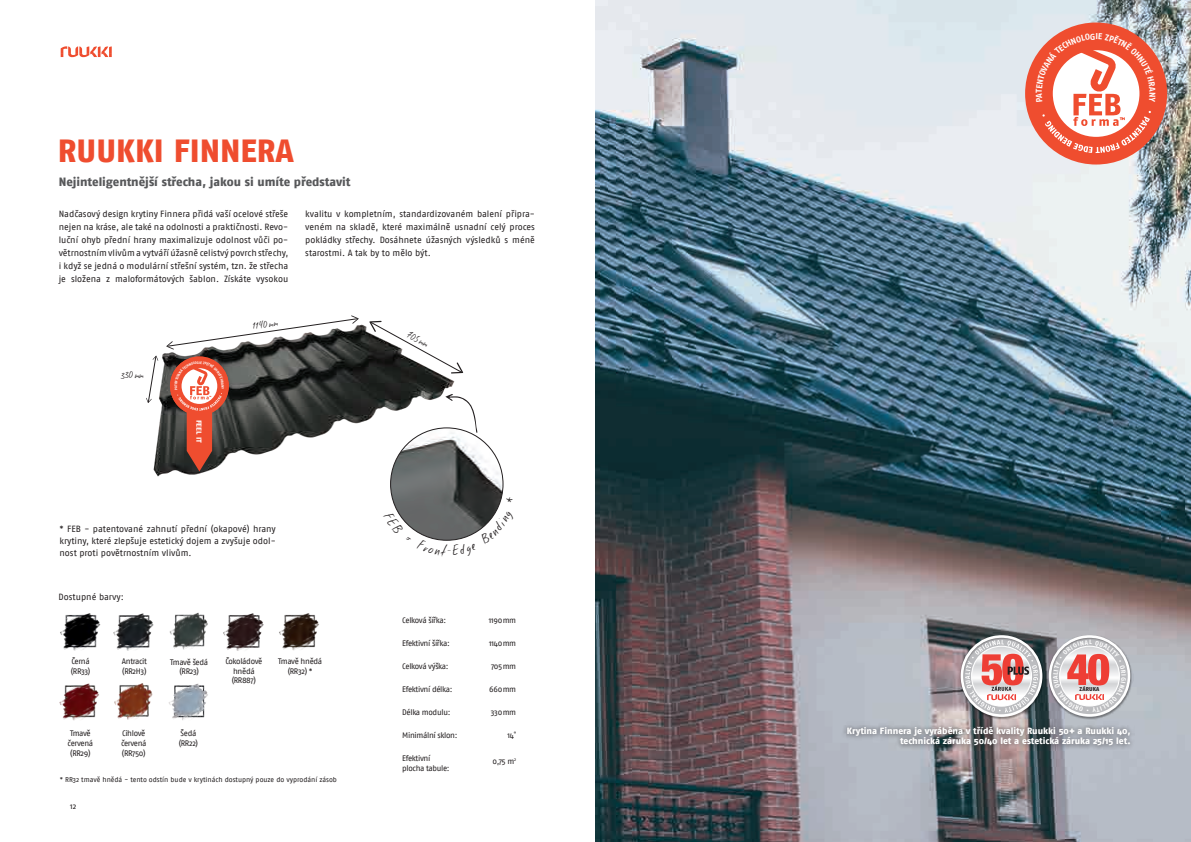
<style>
.page{position:relative;width:1191px;height:842px;background:#fff}
.page>*{position:absolute;margin:0;border:0;box-sizing:border-box;transform-origin:0 0}
.t1{font:800 32px "Fago Pro";color:#ef4d2f}
.t2{font:800 12px "Fago Pro";letter-spacing:-.005em;color:#57585a}
.t3{font:10px "Good Foot";color:#231f20}
.t4{font:9px/13px "Fago Pro";color:#231f20;text-align:justify}
.t5{font:800 9px/10px "Fago Pro";letter-spacing:-.005em;color:#fff;text-align:right}
.t6{font:8px/9.6px "Fago Pro";letter-spacing:-.045em;color:#231f20}
.t7{font:7.3px "Fago No Exb Caps";color:#fff}
.t8{font:7px "Fago Pro";color:#231f20}
.t9{font:800 5.6px "Fago OT";letter-spacing:.025em;color:#231f20}
.t10{font:800 4.5px "Fago OT";color:#fff}
</style>
<div class="page">
<svg style="left:61px;top:46px;width:51px;height:11px"></svg>
<img style="left:153px;top:320px;width:302px;height:157px">
<svg style="left:166px;top:315px;width:193px;height:34px"></svg>
<svg style="left:146px;top:355px;width:12px;height:48px"></svg>
<svg style="left:369px;top:321px;width:94px;height:53px"></svg>
<img style="left:595px;top:0;width:596px;height:842px">
<svg style="left:445px;top:394px;width:32px;height:40px"></svg>
<img style="left:390px;top:428px;width:113px;height:112px;border-radius:56px">
<div style="left:841px;top:721px;width:294px;height:30px;background:#231f20;opacity:.75"></div>
<img style="left:959px;top:634px;width:174px;height:87px">
<div style="left:960px;top:635px;width:82px;height:82px;border:3px solid #fff;border-radius:50%"></div>
<svg style="left:965px;top:640px;width:73px;height:72px"></svg>
<div style="left:1048px;top:635px;width:82px;height:82px;border:3px solid #fff;border-radius:50%"></div>
<img style="left:279px;top:613px;width:40px;height:38px">
<img style="left:59px;top:683px;width:40px;height:38px">
<img style="left:114px;top:683px;width:39px;height:37px">
<img style="left:113px;top:613px;width:41px;height:38px">
<img style="left:60px;top:613px;width:41px;height:38px">
<img style="left:223px;top:613px;width:41px;height:38px">
<img style="left:169px;top:612px;width:39px;height:38px">
<img style="left:169px;top:683px;width:39px;height:37px">
<div style="left:1025px;top:23px;width:142px;height:142px;background:#ef4d2f;border-radius:50%"></div>
<svg style="left:397px;top:511px;width:14px;height:17px"></svg>
<svg style="left:417px;top:511px;width:80px;height:30px"></svg>
<svg style="left:1053px;top:640px;width:73px;height:72px"></svg>
<svg style="left:170px;top:356px;width:59px;height:115px;background:#a75e50"></svg>
<svg style="left:1035px;top:33px;width:120px;height:120px"></svg>
<h1 class="t1" style="left:58px;top:131px;width:237px">RUUKKI FINNERA</h1>
<h2 class="t2" style="left:59px;top:174px;width:293px">Nejinteligentnější střecha, jakou si umíte představit</h2>
<p class="t4" style="left:59px;top:207px;width:231px">Nadčasový design krytiny Finnera přidá vaší ocelové střeše nejen na kráse, ale také na odolnosti a praktičnosti. Revo&shy;luční ohyb přední hrany maximalizuje odolnost vůči po&shy;větrnostním vlivům a vytváří úžasně celistvý povrch střechy, i když se jedná o modulární střešní systém, tzn. že střecha je složena z maloformátových šablon. Získáte vysokou</p>
<p class="t4" style="left:305px;top:207px;width:231px">kvalitu v kompletním, standardizovaném balení připra&shy;veném na skladě, které maximálně usnadní celý proces pokládky střechy. Dosáhnete úžasných výsledků s méně starostmi. A tak by to mělo být.</p>
<p class="t3" style="left:121px;top:369px;width:25px;rotate:-1deg">330 mm</p>
<p class="t10" style="left:173px;top:387px;width:3px;rotate:-90deg">•</p>
<p class="t10" style="left:198px;top:359px;width:4px">t</p>
<p class="t7" style="left:203px;top:420px;width:25px;rotate:90deg">FEEL IT</p>
<p class="t10" style="left:226px;top:385px;width:3px;rotate:90deg">•</p>
<p class="t3" style="left:252px;top:320px;width:27px;rotate:-7deg">1140 mm</p>
<p class="t4" style="left:60px;top:522px;width:218px;line-height:12px">* FEB - patentované zahnutí přední (okapové) hrany krytiny, které zlepšuje estetický dojem a zvyšuje odol&shy;nost proti povětrnostním vlivům.</p>
<p class="t4" style="left:59px;top:591px;width:67px">Dostupné barvy:</p>
<p class="t6" style="left:71px;top:657px;width:21px">Černá (RR33)</p>
<p class="t6" style="left:122px;top:657px;width:27px">Antracit (RR2H3)</p>
<p class="t6" style="left:170px;top:657px;width:39px;text-align:center">Tmavě šedá (RR23)</p>
<p class="t6" style="left:225px;top:657px;width:39px;text-align:center">Čokoládově hnědá (RR887)</p>
<p class="t6" style="left:278px;top:657px;width:45px;text-align:center">Tmavě hnědá (RR32) *</p>
<p class="t6" style="left:68px;top:729px;width:27px;text-align:center">Tmavě červená (RR29)</p>
<p class="t6" style="left:121px;top:729px;width:27px">Cihlově červená (RR750)</p>
<p class="t6" style="left:179px;top:729px;width:21px">Šedá (RR22)</p>
<p class="t8" style="left:60px;top:775px;width:279px">* RR32 tmavě hnědá - tento odstín bude v krytinách dostupný pouze do vyprodání zásob</p>
<p class="t6" style="left:70px;top:801px;width:8px">12</p>
<p class="t3" style="left:411px;top:329px;width:24px;rotate:27deg">705 mm</p>
<p class="t6" style="left:402px;top:616px;width:45px">Celková šířka:</p>
<p class="t6" style="left:402px;top:639px;width:49px">Efektivní šířka:</p>
<p class="t6" style="left:402px;top:662px;width:48px">Celková výška:</p>
<p class="t6" style="left:402px;top:685px;width:52px">Efektivní délka:</p>
<p class="t6" style="left:402px;top:708px;width:50px">Délka modulu:</p>
<p class="t6" style="left:402px;top:731px;width:57px">Minimální sklon:</p>
<p class="t6" style="left:402px;top:754px;width:49px">Efektivní plocha tabule:</p>
<p class="t6" style="left:489px;top:616px;width:29px">1190mm</p>
<p class="t6" style="left:489px;top:639px;width:29px">1140mm</p>
<p class="t6" style="left:491px;top:662px;width:27px">705mm</p>
<p class="t6" style="left:489px;top:685px;width:28px">660mm</p>
<p class="t6" style="left:491px;top:708px;width:27px">330mm</p>
<p class="t6" style="left:507px;top:731px;width:10px">14˚</p>
<p class="t6" style="left:492px;top:756px;width:25px">0,75 m<sup>2</sup></p>
<p class="t9" style="left:1079px;top:685px;width:22px">ZÁRUKA</p>
<p class="t5" style="left:846px;top:726px;width:285px">Krytina Finnera je vyráběna v třídě kvality Ruukki 50+ a Ruukki 40, technická záruka 50/40 let a estetická záruka 25/15 let.</p>
</div>
